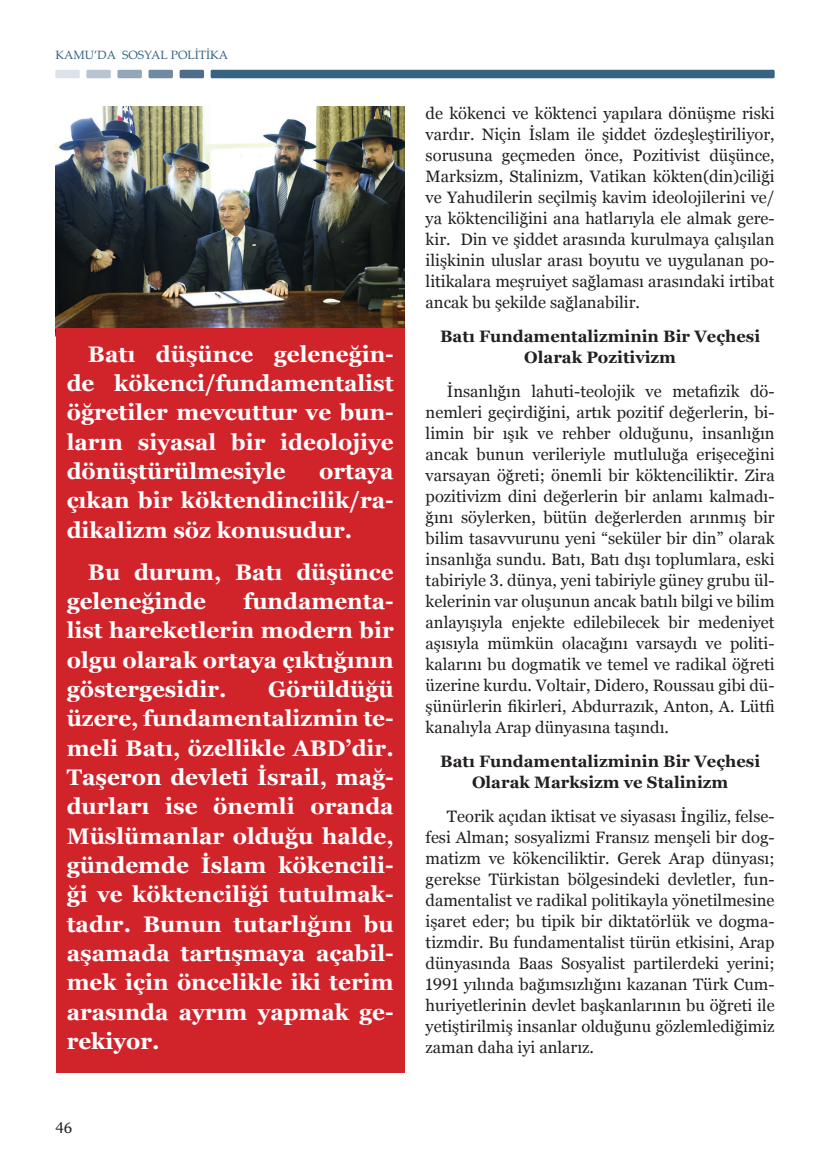
<style>
.page{position:relative;width:830px;height:1166px;background:#fff}
.page>*{position:absolute;margin:0;border:0;box-sizing:border-box;transform-origin:0 0}
.t1{font:22.5px/29.2px "Georgia Boldd";color:#fff;text-align:justify}
.t2{font:16.5px/21px "Georgiad";color:#231f20;text-align:justify}
.t3{font:16.5px/21px "Georgia Boldd";color:#231f20;text-align:center}
.t4{font:15px "Georgiad";color:#231f20}
.t5{font:12px "Palatino Linotype";color:#366381}
</style>
<div class="page">
<div style="left:210px;top:70px;width:564px;height:8px;background:#366381;border-radius:2px"></div>
<div style="left:55px;top:70px;width:25px;height:8px;background:#dce2e8;border-radius:2px"></div>
<div style="left:86px;top:70px;width:25px;height:8px;background:#b8c5d0;border-radius:2px"></div>
<div style="left:117px;top:70px;width:25px;height:8px;background:#94a7b8;border-radius:2px"></div>
<div style="left:148px;top:70px;width:25px;height:8px;background:#708aa1;border-radius:2px"></div>
<div style="left:179px;top:70px;width:25px;height:8px;background:#4d6d8a;border-radius:2px"></div>
<img style="left:55px;top:106px;width:349px;height:230px">
<div style="left:56px;top:327px;width:348px;height:744px;background:#d1232a"></div>
<p class="t5" style="left:55px;top:46px;width:174px">KAMU’DA SOSYAL POLİTİKA</p>
<h1 class="t1" style="left:67px;top:339px;width:328px;text-indent:21px">Batı düşünce geleneğin&shy;de kökenci/fundamentalist öğretiler mevcuttur ve bun&shy;ların siyasal bir ideolojiye dönüştürülmesiyle</h1>
<h1 class="t1" style="left:67px;top:456px;width:328px;text-indent:252px">ortaya çıkan bir köktendincilik/ra&shy;dikalizm söz konusudur.</h1>
<h1 class="t1" style="left:67px;top:557px;width:328px;text-indent:21px">Bu durum, Batı düşünce geleneğinde</h1>
<h1 class="t1" style="left:67px;top:586px;width:328px;text-indent:177px">fundamenta&shy;list hareketlerin modern bir olgu olarak ortaya çıktığının göstergesidir.</h1>
<p class="t1" style="left:67px;top:674px;width:328px;text-indent:201px">Görüldüğü üzere, fundamentalizmin te&shy;meli Batı, özellikle ABD’dir.<br>Taşeron devleti İsrail, mağ&shy;durları ise önemli oranda Müslümanlar olduğu halde, gündemde İslam kökencili&shy;ği ve köktenciliği tutulmak&shy;tadır. Bunun tutarlığını bu aşamada tartışmaya açabil&shy;mek için öncelikle iki terim arasında ayrım yapmak ge&shy;rekiyor.</p>
<p class="t4" style="left:55px;top:1119px;width:18px">46</p>
<p class="t2" style="left:425px;top:103px;width:350px">de kökenci ve köktenci yapılara dönüşme riski vardır. Niçin İslam ile şiddet özdeşleştiriliyor, sorusuna geçmeden önce, Pozitivist düşünce, Marksizm, Stalinizm, Vatikan kökten(din)ciliği ve Yahudilerin seçilmiş kavim ideolojilerini ve/ ya köktenciliğini ana hatlarıyla ele almak gere&shy;kir. Din ve şiddet arasında kurulmaya çalışılan ilişkinin uluslar arası boyutu ve uygulanan po&shy;litikalara meşruiyet sağlaması arasındaki irtibat ancak bu şekilde sağlanabilir.</p>
<p class="t3" style="left:440px;top:325px;width:321px">Batı Fundamentalizminin Bir Veçhesi<br>Olarak Pozitivizm</p>
<p class="t2" style="left:425px;top:380px;width:350px;text-indent:21px">İnsanlığın lahuti-teolojik ve metafizik dö&shy;nemleri geçirdiğini, artık pozitif değerlerin, bi&shy;limin bir ışık ve rehber olduğunu, insanlığın ancak bunun verileriyle mutluluğa erişeceğini varsayan öğreti; önemli bir köktenciliktir. Zira pozitivizm dini değerlerin bir anlamı kalmadı&shy;ğını söylerken, bütün değerlerden arınmış bir bilim tasavvurunu yeni “seküler bir din” olarak insanlığa sundu. Batı, Batı dışı toplumlara, eski tabiriyle 3. dünya, yeni tabiriyle güney grubu ül&shy;kelerinin var oluşunun ancak batılı bilgi ve bilim anlayışıyla enjekte edilebilecek bir medeniyet aşısıyla mümkün olacağını varsaydı ve politi&shy;kalarını bu dogmatik ve temel ve radikal öğreti üzerine kurdu. Voltair, Didero, Roussau gibi dü&shy;şünürlerin fikirleri, Abdurrazık, Anton, A. Lütfi kanalıyla Arap dünyasına taşındı.</p>
<p class="t3" style="left:440px;top:750px;width:321px">Batı Fundamentalizminin Bir Veçhesi<br>Olarak Marksizm ve Stalinizm</p>
<p class="t2" style="left:425px;top:805px;width:350px;text-indent:21px">Teorik açıdan iktisat ve siyasası İngiliz, felse&shy;fesi Alman; sosyalizmi Fransız menşeli bir dog&shy;matizm ve kökenciliktir. Gerek Arap dünyası; gerekse Türkistan bölgesindeki devletler, fun&shy;damentalist ve radikal politikayla yönetilmesine işaret eder; bu tipik bir diktatörlük ve dogma&shy;tizmdir. Bu fundamentalist türün etkisini, Arap dünyasında Baas Sosyalist partilerdeki yerini; 1991 yılında bağımsızlığını kazanan Türk Cum&shy;huriyetlerinin devlet başkanlarının bu öğreti ile yetiştirilmiş insanlar olduğunu gözlemlediğimiz zaman daha iyi anlarız.</p>
</div>
